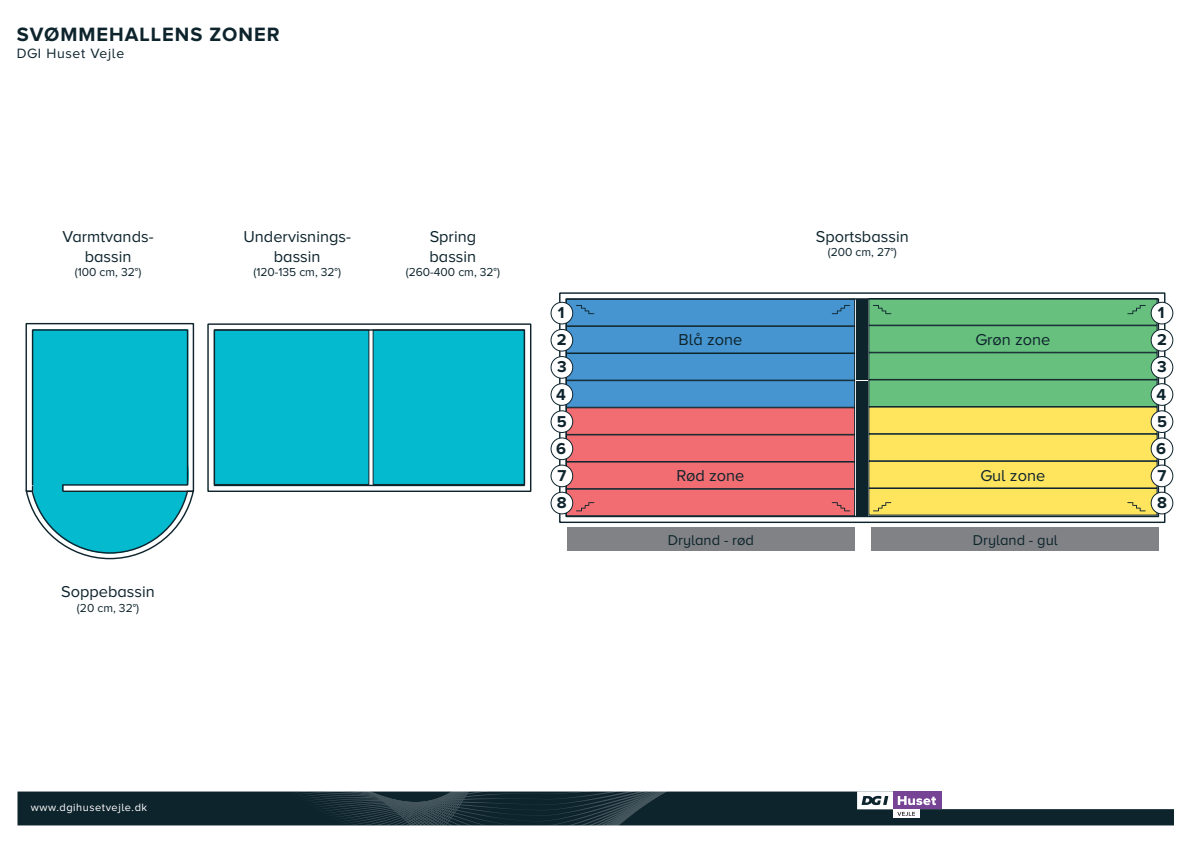
<style>
.page{position:relative;width:1191px;height:842px;background:#fff}
.page>*{position:absolute;margin:0;border:0;box-sizing:border-box;transform-origin:0 0}
.t1{font:700 20px "Proxima Nova A";letter-spacing:.05em;color:#0e242d}
.t2{font:16.4px/19.6px "Proxima Nova A";color:#0e242d;text-align:center}
.t3{font:700 16.4px "Proxima Nova A";color:#0e242d}
.t4{font:14.7px "Proxima Nova A";color:#0e242d}
.t5{font:14px "Proxima Nova A";letter-spacing:.05em;color:#0e242d}
.t6{font:12px "Proxima Nova A";color:#0e242d}
.t7{font:11px "Proxima Nova A";letter-spacing:.05em;color:#fff}
</style>
<div class="page">
<svg style="left:17px;top:791px;width:1157px;height:34px"></svg>
<svg style="left:396px;top:791px;width:533px;height:35px;background:#2a3c46"></svg>
<div style="left:566px;top:299px;width:288px;height:27px;background:#4695d0;border:1px solid #0e242d"></div>
<div style="left:566px;top:326px;width:288px;height:27px;background:#4695d0;border:1px solid #0e242d"></div>
<div style="left:566px;top:353px;width:288px;height:27px;background:#4695d0;border:1px solid #0e242d"></div>
<div style="left:566px;top:380px;width:288px;height:27px;background:#4695d0;border:1px solid #0e242d"></div>
<div style="left:566px;top:408px;width:288px;height:27px;background:#f16d71;border:1px solid #0e242d"></div>
<div style="left:566px;top:435px;width:288px;height:27px;background:#f16d71;border:1px solid #0e242d"></div>
<div style="left:566px;top:462px;width:288px;height:27px;background:#f16d71;border:1px solid #0e242d"></div>
<div style="left:566px;top:489px;width:288px;height:27px;background:#f16d71"></div>
<div style="left:868px;top:298px;width:289px;height:27px;background:#67c07e"></div>
<div style="left:868px;top:325px;width:289px;height:27px;background:#67c07e;border:1px solid #0e242d"></div>
<div style="left:868px;top:353px;width:289px;height:27px;background:#67c07e;border:1px solid #0e242d"></div>
<div style="left:868px;top:380px;width:289px;height:27px;background:#67c07e;border:1px solid #0e242d"></div>
<div style="left:868px;top:407px;width:289px;height:27px;background:#ffe45e;border:1px solid #0e242d"></div>
<div style="left:868px;top:434px;width:289px;height:27px;background:#ffe45e"></div>
<div style="left:868px;top:461px;width:289px;height:27px;background:#ffe45e;border:1px solid #0e242d"></div>
<div style="left:868px;top:488px;width:289px;height:27px;background:#ffe45e;border:1px solid #0e242d"></div>
<div style="left:856px;top:299px;width:11px;height:80px;background:#0e242d"></div>
<div style="left:856px;top:382px;width:11px;height:134px;background:#0e242d"></div>
<div style="left:567px;top:527px;width:287px;height:23px;background:#808285"></div>
<div style="left:871px;top:527px;width:288px;height:23px;background:#808285"></div>
<svg style="left:832px;top:502px;width:18px;height:9px"></svg>
<svg style="left:1127px;top:502px;width:18px;height:9px"></svg>
<svg style="left:832px;top:305px;width:18px;height:9px"></svg>
<svg style="left:1127px;top:305px;width:18px;height:9px"></svg>
<svg style="left:576px;top:502px;width:18px;height:9px"></svg>
<svg style="left:873px;top:502px;width:18px;height:9px"></svg>
<svg style="left:576px;top:305px;width:18px;height:9px"></svg>
<svg style="left:873px;top:305px;width:18px;height:9px"></svg>
<div style="left:214px;top:329px;width:155px;height:156px;background:#03bace"></div>
<div style="left:372px;top:329px;width:153px;height:156px;background:#03bace"></div>
<div style="left:214px;top:329px;width:311px;height:157px;border:1px solid #0e242d"></div>
<div style="left:207px;top:323px;width:324px;height:169px;border:1px solid #0e242d"></div>
<svg style="left:25px;top:322px;width:170px;height:238px;background:#2cbccc"></svg>
<div style="left:551px;top:302px;width:22px;height:22px;background:#fff;border-radius:50%"></div>
<div style="left:550px;top:302px;width:23px;height:22px;border:1px solid #0e242d;border-radius:50%"></div>
<div style="left:1151px;top:302px;width:21px;height:22px;background:#fff;border-radius:50%"></div>
<div style="left:1150px;top:302px;width:23px;height:22px;border:1px solid #0e242d;border-radius:50%"></div>
<div style="left:551px;top:329px;width:22px;height:22px;background:#fff;border-radius:50%"></div>
<div style="left:550px;top:329px;width:23px;height:23px;border:1px solid #0e242d;border-radius:50%"></div>
<div style="left:1151px;top:329px;width:21px;height:22px;background:#fff;border-radius:50%"></div>
<div style="left:1150px;top:329px;width:23px;height:23px;border:1px solid #0e242d;border-radius:50%"></div>
<div style="left:551px;top:357px;width:22px;height:21px;background:#fff;border-radius:50%"></div>
<div style="left:550px;top:356px;width:23px;height:23px;border:1px solid #0e242d;border-radius:50%"></div>
<div style="left:1151px;top:357px;width:21px;height:21px;background:#fff;border-radius:50%"></div>
<div style="left:1150px;top:356px;width:23px;height:23px;border:1px solid #0e242d;border-radius:50%"></div>
<div style="left:551px;top:384px;width:22px;height:21px;background:#fff;border-radius:50%"></div>
<div style="left:550px;top:383px;width:23px;height:23px;border:1px solid #0e242d;border-radius:50%"></div>
<div style="left:1151px;top:384px;width:21px;height:21px;background:#fff;border-radius:50%"></div>
<div style="left:1150px;top:383px;width:23px;height:23px;border:1px solid #0e242d;border-radius:50%"></div>
<div style="left:551px;top:411px;width:22px;height:21px;background:#fff;border-radius:50%"></div>
<div style="left:550px;top:410px;width:23px;height:23px;border:1px solid #0e242d;border-radius:50%"></div>
<div style="left:1151px;top:411px;width:21px;height:21px;background:#fff;border-radius:50%"></div>
<div style="left:1150px;top:410px;width:23px;height:23px;border:1px solid #0e242d;border-radius:50%"></div>
<div style="left:551px;top:438px;width:22px;height:22px;background:#fff;border-radius:50%"></div>
<div style="left:550px;top:437px;width:23px;height:23px;border:1px solid #0e242d;border-radius:50%"></div>
<div style="left:1151px;top:438px;width:21px;height:22px;background:#fff;border-radius:50%"></div>
<div style="left:1150px;top:437px;width:23px;height:23px;border:1px solid #0e242d;border-radius:50%"></div>
<div style="left:551px;top:465px;width:22px;height:22px;background:#fff;border-radius:50%"></div>
<div style="left:550px;top:465px;width:23px;height:22px;border:1px solid #0e242d;border-radius:50%"></div>
<div style="left:1151px;top:465px;width:21px;height:22px;background:#fff;border-radius:50%"></div>
<div style="left:1150px;top:465px;width:23px;height:22px;border:1px solid #0e242d;border-radius:50%"></div>
<div style="left:551px;top:492px;width:22px;height:22px;background:#fff;border-radius:50%"></div>
<div style="left:550px;top:492px;width:23px;height:22px;border:1px solid #0e242d;border-radius:50%"></div>
<div style="left:1151px;top:492px;width:21px;height:22px;background:#fff;border-radius:50%"></div>
<div style="left:1150px;top:492px;width:23px;height:22px;border:1px solid #0e242d;border-radius:50%"></div>
<p class="t1" style="left:17px;top:23px;width:264px">SVØMMEHALLENS ZONER</p>
<p class="t5" style="left:17px;top:46px;width:109px">DGI Huset Vejle</p>
<p class="t2" style="left:63px;top:226px;width:92px">Varmtvands&shy;bassin</p>
<p class="t6" style="left:75px;top:265px;width:68px">(100 cm, 32°)</p>
<p class="t2" style="left:61px;top:582px;width:95px">Soppebassin</p>
<p class="t6" style="left:77px;top:601px;width:64px">(20 cm, 32°)</p>
<p class="t2" style="left:243px;top:226px;width:109px">Undervisnings&shy;bassin</p>
<p class="t6" style="left:253px;top:265px;width:89px">(120-135 cm, 32°)</p>
<p class="t2" style="left:429px;top:226px;width:48px;text-align:left">Spring bassin</p>
<p class="t6" style="left:406px;top:265px;width:96px">(260-400 cm, 32°)</p>
<p class="t2" style="left:816px;top:226px;width:94px">Sportsbassin</p>
<p class="t6" style="left:827px;top:246px;width:71px">(200 cm, 27°)</p>
<p class="t3" style="left:558px;top:303px;width:8px">1</p>
<p class="t3" style="left:1157px;top:303px;width:8px">1</p>
<p class="t3" style="left:557px;top:330px;width:11px">2</p>
<p class="t3" style="left:1157px;top:330px;width:11px">2</p>
<p class="t3" style="left:557px;top:358px;width:11px">3</p>
<p class="t3" style="left:1157px;top:358px;width:11px">3</p>
<p class="t3" style="left:556px;top:385px;width:11px">4</p>
<p class="t3" style="left:1156px;top:385px;width:11px">4</p>
<p class="t3" style="left:557px;top:412px;width:11px">5</p>
<p class="t3" style="left:1157px;top:412px;width:11px">5</p>
<p class="t3" style="left:556px;top:439px;width:11px">6</p>
<p class="t3" style="left:1156px;top:439px;width:11px">6</p>
<p class="t3" style="left:557px;top:466px;width:10px">7</p>
<p class="t3" style="left:1157px;top:466px;width:10px">7</p>
<p class="t3" style="left:557px;top:493px;width:11px">8</p>
<p class="t3" style="left:1157px;top:493px;width:11px">8</p>
<p class="t2" style="left:678px;top:329px;width:65px">Blå zone</p>
<p class="t2" style="left:975px;top:329px;width:76px">Grøn zone</p>
<p class="t2" style="left:980px;top:465px;width:66px">Gul zone</p>
<p class="t2" style="left:676px;top:465px;width:69px">Rød zone</p>
<p class="t4" style="left:668px;top:531px;width:88px">Dryland - rød</p>
<p class="t4" style="left:973px;top:531px;width:86px">Dryland - gul</p>
<p class="t7" style="left:31px;top:802px;width:118px">www.dgihusetvejle.dk</p>
</div>
